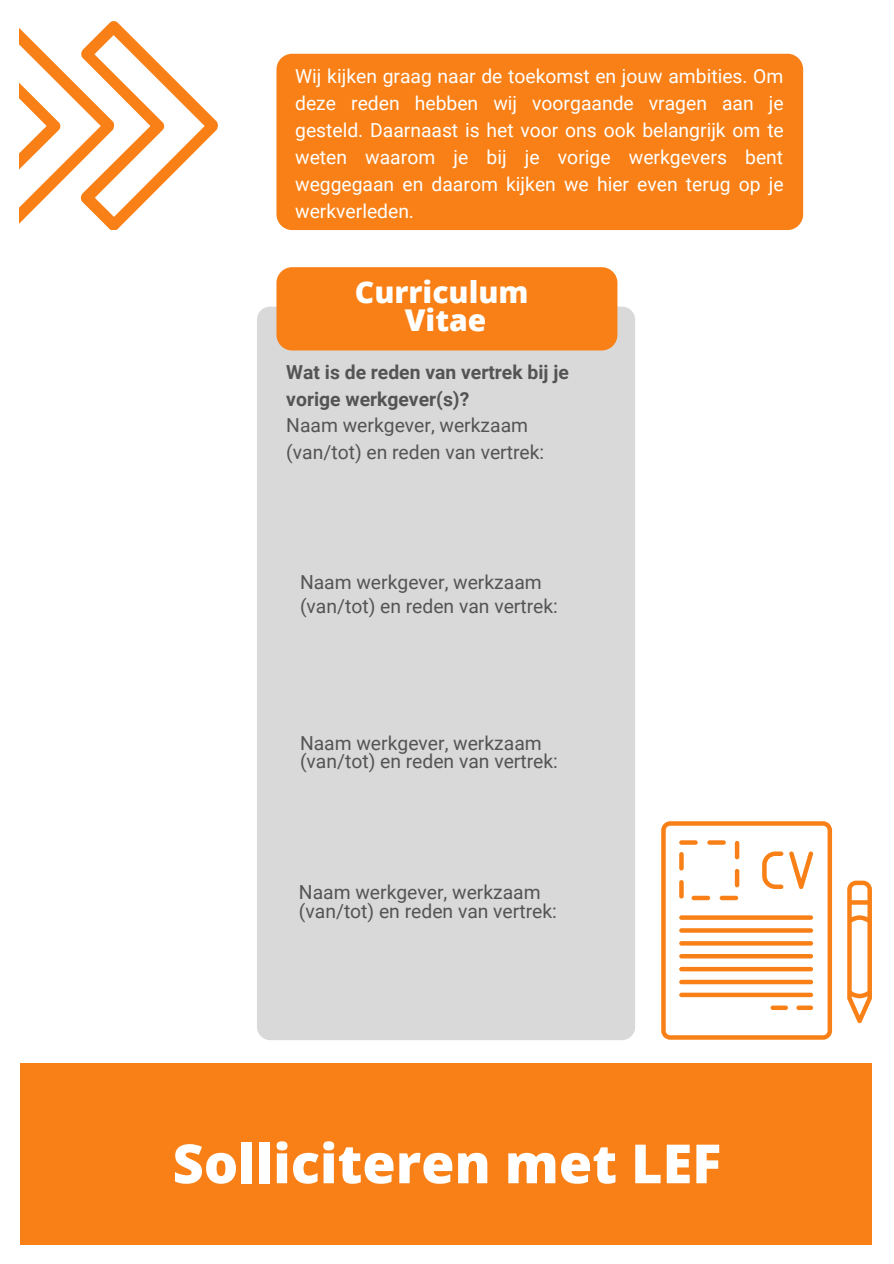
<style>
.page{position:relative;width:894px;height:1264px;background:#fff}
.page>*{position:absolute;margin:0;border:0;box-sizing:border-box;transform-origin:0 0}
.t1{font:800 54px "Open Sans";color:#fff}
.t2{font:800 30px "Open Sans";color:#fff}
.t3{font:19.35px/26.8px "Roboto";color:#fff;text-align:justify}
.t4{font:19.35px/18.5px "Roboto";color:#545454}
.t5{font:700 19.35px/26.8px "Roboto";color:#545454}
</style>
<div class="page">
<div style="left:20px;top:1063px;width:851px;height:181px;background:#f88016"></div>
<div style="left:257px;top:306px;width:378px;height:734px;background:#d9d9d9;border-radius:13px"></div>
<div style="left:276px;top:267px;width:341px;height:83px;background:#f88016;border-radius:16px"></div>
<svg style="left:20px;top:21px;width:198px;height:209px"></svg>
<div style="left:276px;top:54px;width:527px;height:176px;background:#f88016;border-radius:16px"></div>
<svg style="left:847px;top:880px;width:24px;height:143px"></svg>
<svg style="left:661px;top:821px;width:170px;height:218px"></svg>
<svg style="left:679px;top:915px;width:133px;height:4px"></svg>
<svg style="left:679px;top:928px;width:133px;height:4px"></svg>
<svg style="left:679px;top:941px;width:133px;height:4px"></svg>
<hr style="left:679px;top:954px;width:133px;height:4px;background:#f88016;border-radius:2px">
<div style="left:679px;top:966px;width:133px;height:5px;background:#f88016;border-radius:2px"></div>
<div style="left:679px;top:979px;width:133px;height:5px;background:#f88016;border-radius:2px"></div>
<div style="left:679px;top:992px;width:133px;height:5px;background:#f88016;border-radius:2px"></div>
<div style="left:796px;top:1005px;width:16px;height:5px;background:#f88016;border-radius:2px"></div>
<div style="left:770px;top:1005px;width:17px;height:5px;background:#f88016;border-radius:2px"></div>
<p class="t3" style="left:295px;top:63px;width:490px">Wij kijken graag naar de toekomst en jouw ambities. Om deze reden hebben wij voorgaande vragen aan je gesteld. Daarnaast is het voor ons ook belangrijk om te weten waarom je bij je vorige werkgevers bent weggegaan en daarom kijken we hier even terug op je werkverleden.</p>
<p class="t2" style="left:355px;top:271px;width:175px">Curriculum</p>
<p class="t2" style="left:404px;top:299px;width:83px">Vitae</p>
<p class="t5" style="left:286px;top:357px;width:284px">Wat is de reden van vertrek bij je vorige werkgever(s)?</p>
<p class="t4" style="left:286px;top:412px;width:259px;line-height:26.8px">Naam werkgever, werkzaam (van/tot) en reden van vertrek:</p>
<p class="t4" style="left:300px;top:570px;width:259px;line-height:24px">Naam werkgever, werkzaam (van/tot) en reden van vertrek:</p>
<p class="t4" style="left:300px;top:733px;width:259px">Naam werkgever, werkzaam (van/tot) en reden van vertrek:</p>
<p class="t4" style="left:299px;top:883px;width:259px">Naam werkgever, werkzaam (van/tot) en reden van vertrek:</p>
<p class="t1" style="left:172px;top:1125px;width:550px">Solliciteren met LEF</p>
</div>
